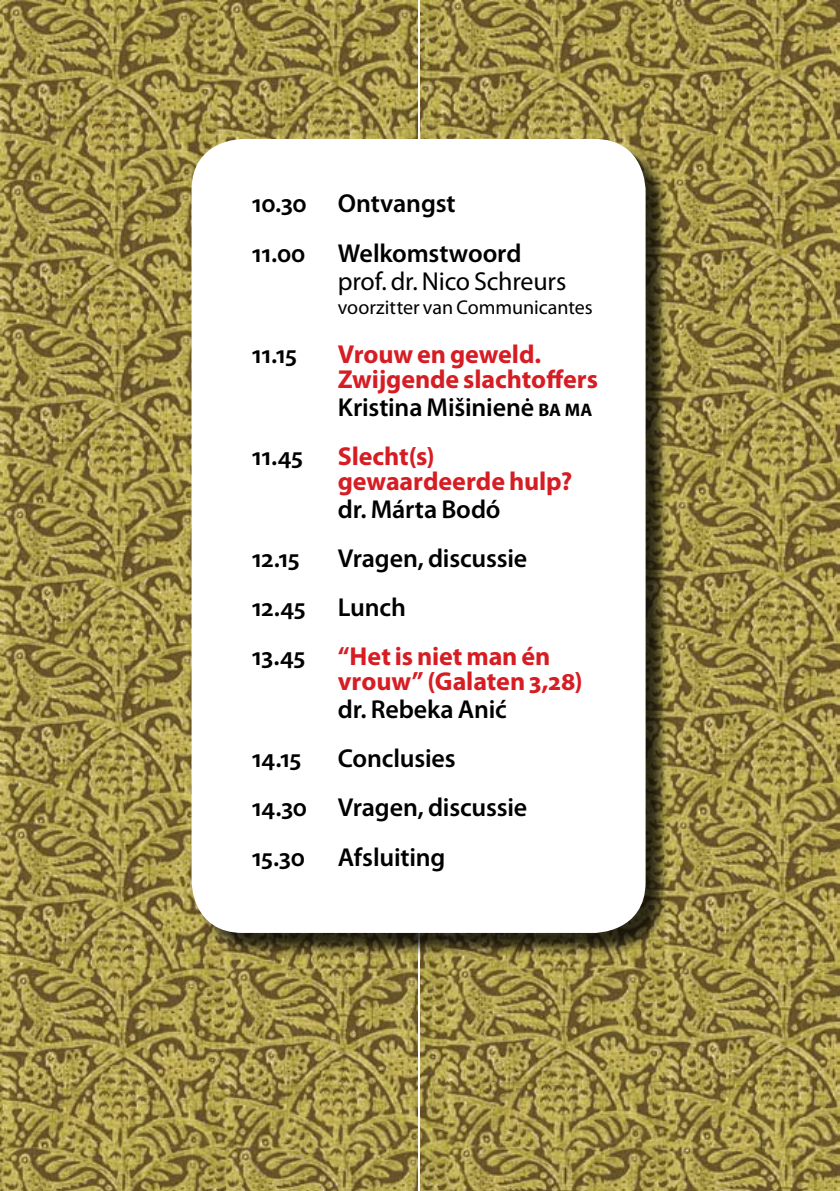
<style>
.page{position:relative;width:840px;height:1191px;background:#fff}
.page>*{position:absolute;margin:0;border:0;box-sizing:border-box;transform-origin:0 0}
.t1{font:600 26px/49.2px "Myriad Pro";letter-spacing:-.005em;color:#000}
.t2{font:700 26px/24.6px "Myriad Pro";letter-spacing:-.005em;color:#d71d24}
.t3{font:26px "Myriad Pro";letter-spacing:-.01em;color:#000}
.t4{font:20px "Myriad Pro";color:#000}
.s1{font-weight:700;font-size:18.2px}
.s2{font-weight:700;color:#d71d24}
</style>
<div class="page">
<img style="left:0;top:0;width:839px;height:1191px">
<hr style="left:417px;top:0;width:2px;height:1191px;background:#fff">
<div style="left:194px;top:142px;width:484px;height:832px;background:#000;opacity:.75"></div>
<div style="left:191px;top:139px;width:454px;height:794px;background:#fff;border-radius:51px"></div>
<p class="t1" style="left:252px;top:178px;width:271px">10.30 Ontvangst<br>11.00 Welkomstwoord</p>
<p class="t3" style="left:337px;top:265px;width:230px">prof. dr. Nico Schreurs</p>
<p class="t4" style="left:337px;top:295px;width:256px">voorzitter van Communicantes</p>
<p class="t1" style="left:252px;top:329px;width:47px">11.15</p>
<p class="t2" style="left:337px;top:341px;width:262px">Vrouw en geweld.<br>Zwijgende slachtoffers</p>
<p class="t1" style="left:337px;top:382px;width:256px">Kristina Mišinienė <span class="s1">BA MA</span></p>
<p class="t1" style="left:252px;top:431px;width:52px">11.45</p>
<p class="t2" style="left:337px;top:443px;width:236px">Slecht(s) gewaardeerde hulp?</p>
<p class="t1" style="left:337px;top:484px;width:164px">dr. Márta Bodó</p>
<p class="t1" style="left:252px;top:533px;width:49px">12.15</p>
<p class="t1" style="left:252px;top:533px;width:300px;text-indent:86px">Vragen, discussie<br>12.45 Lunch<br>13.45 <span class="s2">“Het is niet man én</span></p>
<p class="t2" style="left:337px;top:668px;width:246px">vrouw” (Galaten 3,28)</p>
<p class="t1" style="left:337px;top:684px;width:171px">dr. Rebeka Anić</p>
<p class="t1" style="left:252px;top:733px;width:51px">14.15</p>
<p class="t1" style="left:252px;top:733px;width:277px;text-indent:86px">Conclusies<br>14.30 Vragen, discussie<br>15.30</p>
<p class="t1" style="left:337px;top:831px;width:109px">Afsluiting</p>
</div>
